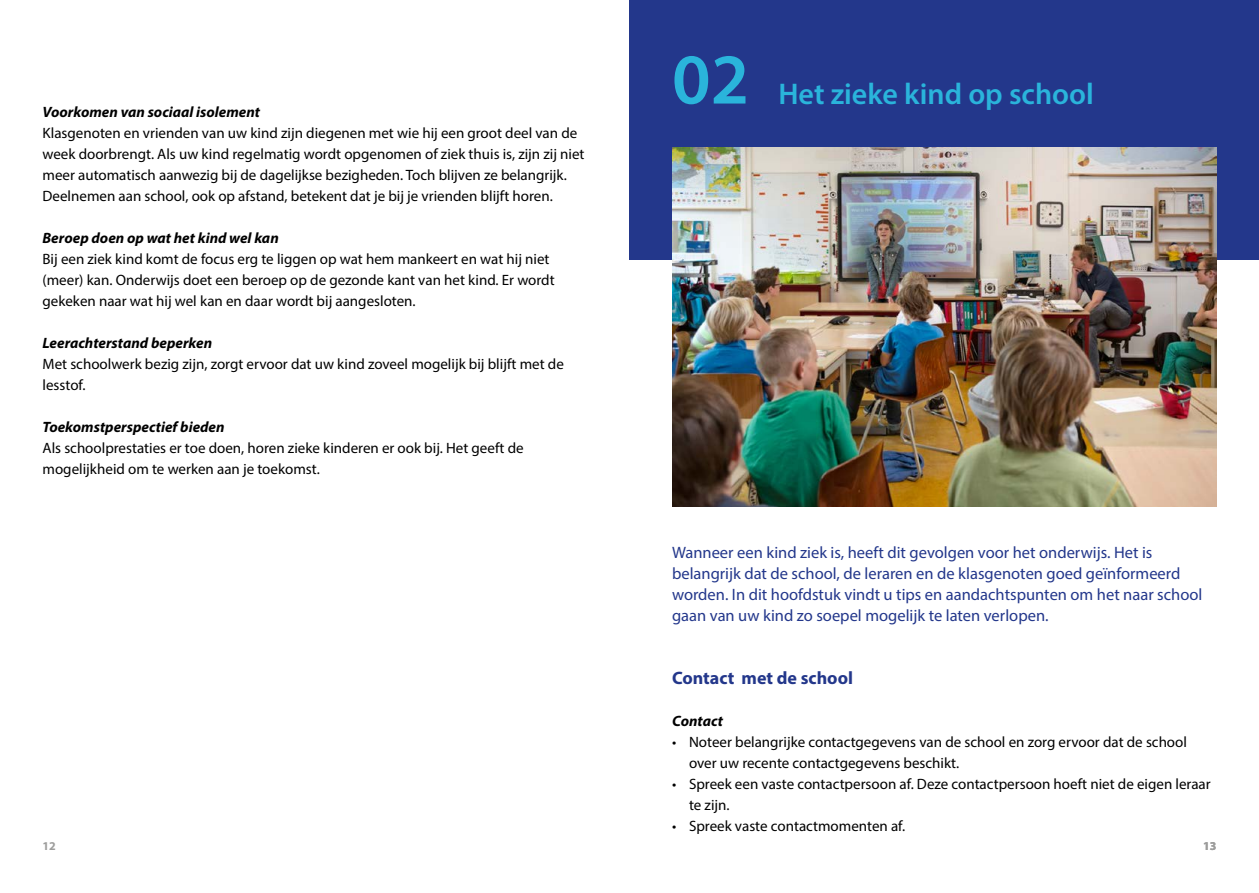
<style>
.page{position:relative;width:1259px;height:893px;background:#fff}
.page>*{position:absolute;margin:0;border:0;box-sizing:border-box;transform-origin:0 0}
.t1{font:600 72px "Myriad Pro";color:#2ab4db}
.t2{font:600 30px "Myriad Pro";color:#2ab4db}
.t3{font:700 18px "Myriad Pro";color:#23378b}
.t4{font:16.5px/21px "Myriad Pro";color:#23378b}
.t5{font:15px/21px "Myriad Pro";color:#000}
.t6{font:italic 700 15px "Myriad Pro";color:#000}
.t7{font:700 12px "Myriad Pro";color:#9d9d9c}
</style>
<div class="page">
<div style="left:629px;top:0;width:630px;height:259px;background:#23378b"></div>
<img style="left:672px;top:148px;width:544px;height:358px">
<p class="t6" style="left:43px;top:102px;width:219px">Voorkomen van sociaal isolement</p>
<p class="t5" style="left:43px;top:122px;width:543px">Klasgenoten en vrienden van uw kind zijn diegenen met wie hij een groot deel van de week doorbrengt. Als uw kind regelmatig wordt opgenomen of ziek thuis is, zijn zij niet meer automatisch aanwezig bij de dagelijkse bezigheden. Toch blijven ze belangrijk.<br>Deelnemen aan school, ook op afstand, betekent dat je bij je vrienden blijft horen.</p>
<p class="t6" style="left:43px;top:228px;width:238px">Beroep doen op wat het kind wel kan</p>
<p class="t5" style="left:43px;top:248px;width:514px">Bij een ziek kind komt de focus erg te liggen op wat hem mankeert en wat hij niet (meer) kan. Onderwijs doet een beroep op de gezonde kant van het kind. Er wordt gekeken naar wat hij wel kan en daar wordt bij aangesloten.</p>
<p class="t6" style="left:43px;top:333px;width:171px">Leerachterstand beperken</p>
<p class="t5" style="left:43px;top:353px;width:523px">Met schoolwerk bezig zijn, zorgt ervoor dat uw kind zoveel mogelijk bij blijft met de lesstof.</p>
<p class="t6" style="left:43px;top:417px;width:184px">Toekomstperspectief bieden</p>
<p class="t5" style="left:43px;top:437px;width:482px">Als schoolprestaties er toe doen, horen zieke kinderen er ook bij. Het geeft de mogelijkheid om te werken aan je toekomst.</p>
<h1 class="t1" style="left:672px;top:34px;width:79px">02</h1>
<h2 class="t2" style="left:778px;top:74px;width:317px">Het zieke kind op school</h2>
<p class="t4" style="left:672px;top:542px;width:532px">Wanneer een kind ziek is, heeft dit gevolgen voor het onderwijs. Het is belangrijk dat de school, de leraren en de klasgenoten goed geïnformeerd worden. In dit hoofdstuk vindt u tips en aandachtspunten om het naar school gaan van uw kind zo soepel mogelijk te laten verlopen.</p>
<p class="t3" style="left:672px;top:666px;width:182px">Contact met de school</p>
<p class="t6" style="left:672px;top:711px;width:52px">Contact</p>
<p class="t5" style="left:689px;top:731px;width:499px;text-indent:-17px">• Noteer belangrijke contactgegevens van de school en zorg ervoor dat de school over uw recente contactgegevens beschikt.</p>
<p class="t5" style="left:689px;top:773px;width:523px;text-indent:-17px">• Spreek een vaste contactpersoon af. Deze contactpersoon hoeft niet de eigen leraar te zijn.</p>
<p class="t5" style="left:672px;top:815px;width:235px">• Spreek vaste contactmomenten af.</p>
<p class="t7" style="left:43px;top:839px;width:15px">12</p>
<p class="t7" style="left:1203px;top:839px;width:15px">13</p>
</div>
